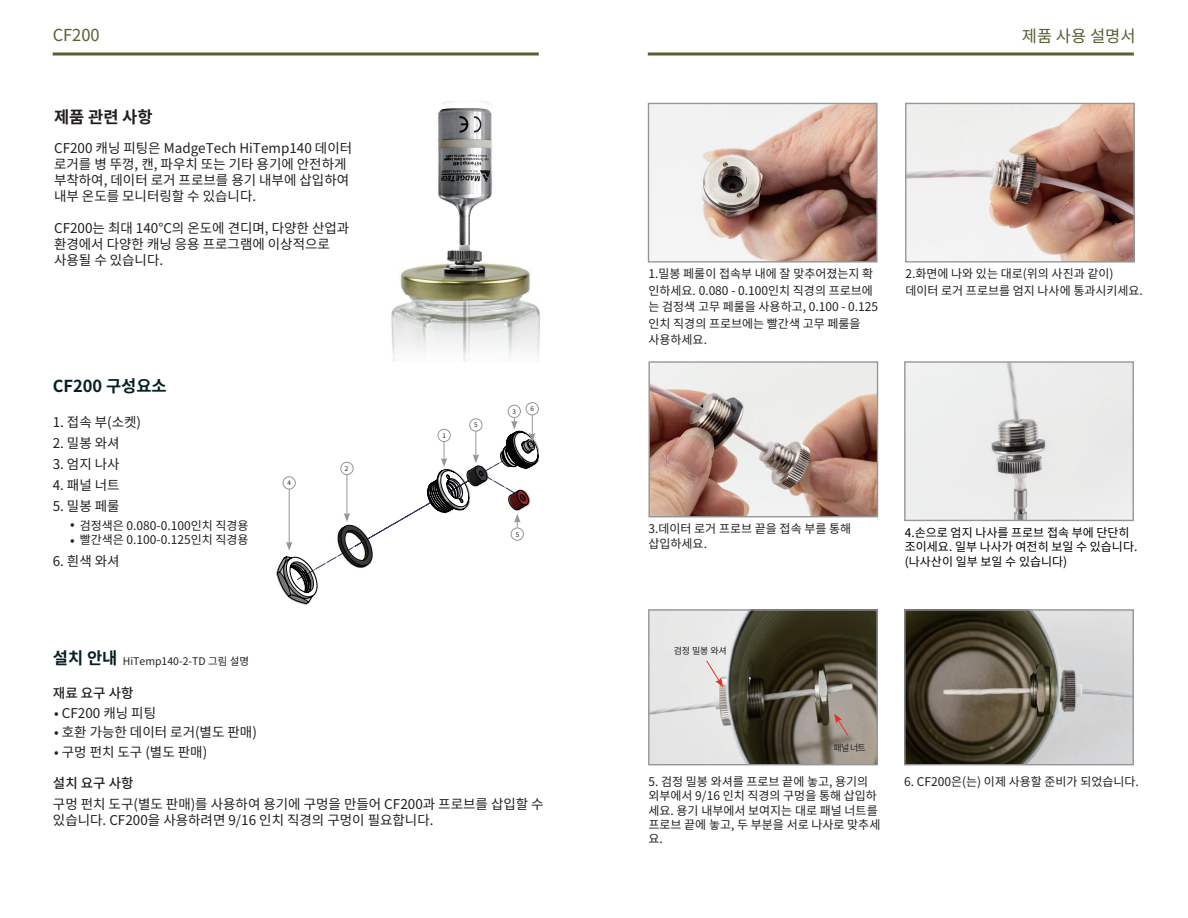
<style>
.page{position:relative;width:1188px;height:918px;background:#fff}
.page>*{position:absolute;margin:0;border:0;box-sizing:border-box;transform-origin:0 0}
.t1{font:16.5px "Noto Sans CJ Kkr";color:#546133}
.t2{font:700 16.5px "Noto Sans CJ Kkr";color:#062024}
.t3{font:700 16.5px "Noto Sans CJ Kkr";color:#231f20}
.t4{font:13.5px/16.2px "Noto Sans CJ Kkr";color:#231f20}
.t5{font:500 13.5px "Noto Sans CJ Kkr";color:#231f20}
.t6{font:12px/14.4px "Noto Sans CJ Kkr";color:#231f20}
.t7{font:12px/14.4px "Noto Sans CJ Kkr";color:#000}
.t8{font:10.5px "Noto Sans CJ Kkr";color:#231f20}
.t9{font:9px "Noto Sans CJ Kkr";letter-spacing:-.01em;color:#231f20}
.t10{font:6.3px "Noto Sans CJ Kkr";color:#231f20}
.s1{font-weight:700;font-size:16.5px;color:#062024}
</style>
<div class="page">
<svg style="left:277px;top:478px;width:41px;height:126px"></svg>
<svg style="left:53px;top:52px;width:486px;height:4px;background:#7e8865"></svg>
<svg style="left:648px;top:52px;width:486px;height:4px;background:#7e8865"></svg>
<img style="left:650px;top:105px;width:226px;height:156px">
<div style="left:648px;top:103px;width:230px;height:160px;border:1px solid #939598"></div>
<img style="left:906px;top:363px;width:226px;height:156px">
<div style="left:904px;top:361px;width:230px;height:160px;border:1px solid #939598"></div>
<img style="left:907px;top:105px;width:226px;height:156px">
<div style="left:905px;top:103px;width:230px;height:160px;border:1px solid #939598"></div>
<img style="left:650px;top:611px;width:226px;height:152px">
<div style="left:648px;top:609px;width:230px;height:156px;border:1px solid #939598"></div>
<img style="left:650px;top:363px;width:226px;height:152px">
<div style="left:648px;top:361px;width:230px;height:156px;border:1px solid #939598"></div>
<img style="left:906px;top:611px;width:226px;height:152px">
<div style="left:904px;top:609px;width:230px;height:156px;border:1px solid #939598"></div>
<img style="left:391px;top:101px;width:149px;height:260px">
<svg style="left:706px;top:660px;width:17px;height:27px"></svg>
<svg style="left:834px;top:714px;width:15px;height:22px"></svg>
<svg style="left:286px;top:415px;width:253px;height:165px"></svg>
<div style="left:283px;top:476px;width:13px;height:13px;border:1px solid #939598;border-radius:50%"></div>
<div style="left:341px;top:462px;width:12px;height:13px;border:1px solid #939598;border-radius:50%"></div>
<div style="left:438px;top:429px;width:13px;height:13px;border:1px solid #939598;border-radius:50%"></div>
<div style="left:469px;top:419px;width:13px;height:12px;border:1px solid #939598;border-radius:50%"></div>
<div style="left:511px;top:528px;width:13px;height:13px;border:1px solid #939598;border-radius:50%"></div>
<div style="left:526px;top:402px;width:13px;height:13px;border:1px solid #939598;border-radius:50%"></div>
<div style="left:508px;top:405px;width:13px;height:13px;border:1px solid #939598;border-radius:50%"></div>
<h1 class="t1" style="left:53px;top:25px;width:49px">CF200</h1>
<h1 class="t1" style="left:1022px;top:26px;width:115px">제품 사용 설명서</h1>
<h1 class="t3" style="left:54px;top:107px;width:100px">제품 관련 사항</h1>
<p class="t4" style="left:54px;top:140px;width:300px">CF200 캐닝 피팅은 MadgeTech HiTemp140 데이터 로거를 병 뚜껑, 캔, 파우치 또는 기타 용기에 안전하게 부착하여, 데이터 로거 프로브를 용기 내부에 삽입하여 내부 온도를 모니터링할 수 있습니다.</p>
<p class="t4" style="left:54px;top:220px;width:297px">CF200는 최대 140°C의 온도에 견디며, 다양한 산업과 환경에서 다양한 캐닝 응용 프로그램에 이상적으로 사용될 수 있습니다.</p>
<h1 class="t2" style="left:53px;top:376px;width:116px">CF200 구성요소</h1>
<p class="t4" style="left:53px;top:414px;width:90px">1. 접속 부(소켓)</p>
<p class="t4" style="left:53px;top:435px;width:68px">2. 밀봉 와셔</p>
<p class="t4" style="left:53px;top:456px;width:68px">3. 엄지 나사</p>
<p class="t4" style="left:53px;top:477px;width:68px">4. 패널 너트</p>
<p class="t4" style="left:53px;top:498px;width:68px">5. 밀봉 페룰</p>
<p class="t6" style="left:80px;top:518px;width:170px">검정색은 0.080-0.100인치 직경용 빨간색은 0.100-0.125인치 직경용</p>
<p class="t4" style="left:70px;top:517px;width:6px;line-height:15.6px">• •</p>
<p class="t4" style="left:53px;top:554px;width:68px">6. 흰색 와셔</p>
<p class="t10" style="left:287px;top:479px;width:5px">4</p>
<p class="t10" style="left:345px;top:465px;width:5px">2</p>
<p class="t10" style="left:443px;top:432px;width:5px">1</p>
<p class="t10" style="left:474px;top:422px;width:5px">5</p>
<p class="t10" style="left:513px;top:408px;width:5px">3</p>
<p class="t10" style="left:530px;top:405px;width:5px">6</p>
<p class="t10" style="left:516px;top:531px;width:5px">5</p>
<p class="t8" style="left:53px;top:655px;width:198px"><span class="s1">설치 안내</span> HiTemp140-2-TD 그림 설명</p>
<p class="t5" style="left:53px;top:685px;width:82px">재료 요구 사항</p>
<p class="t4" style="left:54px;top:705px;width:103px">• CF200 캐닝 피팅</p>
<p class="t4" style="left:54px;top:725px;width:204px">• 호환 가능한 데이터 로거(별도 판매)</p>
<p class="t4" style="left:54px;top:744px;width:155px">• 구멍 펀치 도구 (별도 판매)</p>
<p class="t5" style="left:53px;top:775px;width:82px">설치 요구 사항</p>
<p class="t4" style="left:53px;top:796px;width:492px">구멍 펀치 도구(별도 판매)를 사용하여 용기에 구멍을 만들어 CF200과 프로브를 삽입할 수 있습니다. CF200을 사용하려면 9/16 인치 직경의 구멍이 필요합니다.</p>
<p class="t6" style="left:648px;top:266px;width:231px;line-height:16.5px">1.밀봉 페룰이 접속부 내에 잘 맞추어졌는지 확 인하세요. 0.080 - 0.100인치 직경의 프로브에 는 검정색 고무 페룰을 사용하고, 0.100 - 0.125 인치 직경의 프로브에는 빨간색 고무 페룰을 사용하세요.</p>
<p class="t6" style="left:905px;top:266px;width:239px;line-height:16.5px">2.화면에 나와 있는 대로(위의 사진과 같이) 데이터 로거 프로브를 엄지 나사에 통과시키세요.</p>
<p class="t6" style="left:648px;top:522px;width:204px">3.데이터 로거 프로브 끝을 접속 부를 통해 삽입하세요.</p>
<p class="t9" style="left:674px;top:646px;width:55px">검정 밀봉 와셔</p>
<p class="t7" style="left:905px;top:526px;width:234px">4.손으로 엄지 나사를 프로브 접속 부에 단단히 조이세요. 일부 나사가 여전히 보일 수 있습니다. (나사산이 일부 보일 수 있습니다)</p>
<p class="t9" style="left:834px;top:743px;width:34px">패널 너트</p>
<p class="t6" style="left:648px;top:774px;width:233px">5. 검정 밀봉 와셔를 프로브 끝에 놓고, 용기의 외부에서 9/16 인치 직경의 구멍을 통해 삽입하 세요. 용기 내부에서 보여지는 대로 패널 너트를 프로브 끝에 놓고, 두 부분을 서로 나사로 맞추세 요.</p>
<p class="t6" style="left:904px;top:774px;width:236px">6. CF200은(는) 이제 사용할 준비가 되었습니다.</p>
</div>
